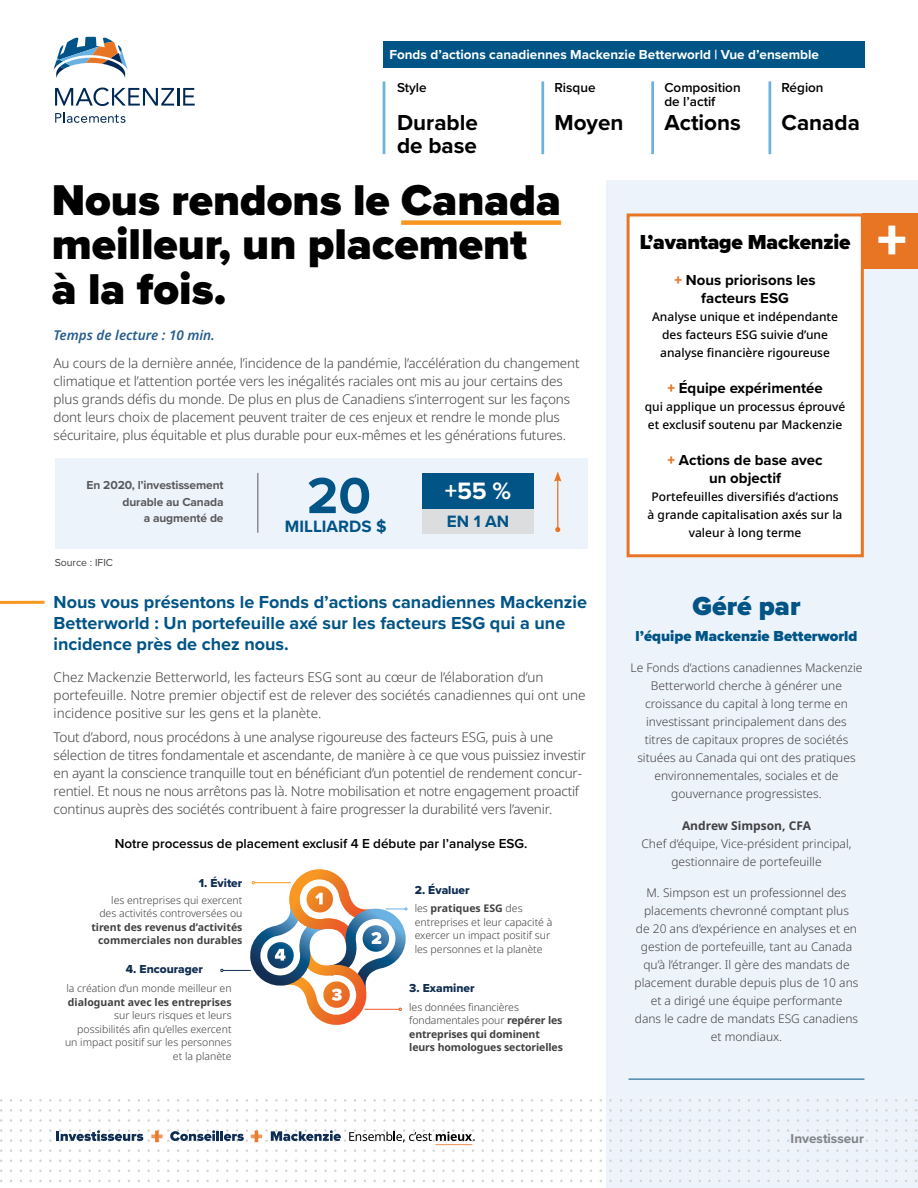
<style>
.page{position:relative;width:918px;height:1188px;background:#fff}
.page>*{position:absolute;margin:0;border:0;box-sizing:border-box;transform-origin:0 0}
.Graph1-blue{font:700 52.5px "Proxima Nova";color:#005486}
.t1{font:900 44.7px/44.2px "Proxima Nova";color:#000}
.H1-blue{font:900 27px "Proxima Nova";color:#005486}
.graph1-white{font:700 24.6px "Proxima Nova";color:#fff}
.answer{font:700 22.5px/22.5px "Proxima Nova";color:#000}
.H1-black{font:900 21px "Proxima Nova";letter-spacing:-.01em;color:#000}
.t2{font:700 18px/21px "Proxima Nova";color:#005486}
.Graph1-blue-2{font:700 17.1px "Proxima Nova";color:#005486}
.H2-black{font:700 15px/18px "Proxima Nova";color:#000;text-align:center}
.intro{font:900 15px "Proxima Nova";color:#005486}
.body{font:300 13.5px/18px "Noto Sans";letter-spacing:-.01em;color:#414042}
.fund_name-white{font:700 13.5px "Proxima Nova";color:#fff}
.Graph_title{font:600 13.5px "Proxima Nova";color:#000}
.category{font:600 13.5px/13.5px "Proxima Nova";color:#000}
.time_to_read{font:italic 600 13.5px "Noto Sans";color:#265e8e}
.t3{font:700 13.5px "Proxima Nova";color:#808285}
.body_light{font:300 12px/18px "Noto Sans";color:#414042;text-align:center}
.body-medium{font:500 12px/18px "Noto Sans";color:#000;text-align:center}
.graph1-grey{font:700 12px/16.5px "Proxima Nova";letter-spacing:-.01em;color:#58595b;text-align:right}
.graph2_header{font:12px "Proxima Nova Extrabld";color:#0f2d52}
.graph2-body{font:300 10.5px/13.5px "Noto Sans";color:#414042;text-align:right}
.graph2-body-2{font:700 10.5px/13.5px "Noto Sans";letter-spacing:-.01em;color:#414042}
.source{font:10.5px "Proxima Nova";color:#414042}
.s1{font-weight:700}
.s2{font-weight:300}
.s3{font-weight:900;color:#e87524}
</style>
<div class="page">
<div style="left:606px;top:180px;width:312px;height:1008px;background:#edf3fb"></div>
<div style="left:55px;top:458px;width:533px;height:91px;background:#edf3fb"></div>
<div style="left:627px;top:213px;width:237px;height:344px;background:#fff;border:3px solid #e87524"></div>
<div style="left:862px;top:213px;width:56px;height:56px;background:#e87524"></div>
<svg style="left:878px;top:226px;width:27px;height:28px"></svg>
<svg style="left:54px;top:37px;width:74px;height:41px"></svg>
<svg style="left:55px;top:88px;width:85px;height:18px"></svg>
<svg style="left:143px;top:88px;width:52px;height:18px"></svg>
<svg style="left:55px;top:112px;width:70px;height:11px"></svg>
<div style="left:383px;top:41px;width:481px;height:27px;background:#005486"></div>
<div style="left:401px;top:220px;width:160px;height:5px;background:#f8971f"></div>
<hr style="left:0;top:601px;width:45px;height:3px;background:#f8971f">
<hr style="left:257px;top:473px;width:1px;height:60px;background:#58595b">
<div style="left:423px;top:508px;width:111px;height:26px;background:#dcddde"></div>
<div style="left:423px;top:473px;width:111px;height:35px;background:#005486"></div>
<hr style="left:557px;top:479px;width:1px;height:51px;background:#e87524">
<svg style="left:555px;top:527px;width:5px;height:5px"></svg>
<svg style="left:554px;top:471px;width:7px;height:11px"></svg>
<svg style="left:220px;top:869px;width:142px;height:156px"></svg>
<svg style="left:315px;top:893px;width:93px;height:118px"></svg>
<hr style="left:629px;top:1079px;width:235px;height:1px;background:#005486">
<svg style="left:49px;top:1129px;width:81px;height:13px"></svg>
<svg style="left:132px;top:1129px;width:83px;height:13px"></svg>
<svg style="left:216px;top:1129px;width:82px;height:13px"></svg>
<svg style="left:299px;top:1129px;width:84px;height:13px"></svg>
<svg style="left:383px;top:1129px;width:92px;height:23px"></svg>
<hr style="left:383px;top:81px;width:2px;height:73px;background:#6ab2e2">
<hr style="left:651px;top:81px;width:3px;height:73px;background:#6ab2e2">
<hr style="left:541px;top:81px;width:3px;height:73px;background:#6ab2e2">
<hr style="left:769px;top:81px;width:2px;height:73px;background:#6ab2e2">
<p class="fund_name-white" style="left:389px;top:44px;width:431px">Fonds d’actions canadiennes Mackenzie Betterworld | Vue d’ensemble</p>
<p class="category" style="left:397px;top:81px;width:31px">Style</p>
<p class="answer" style="left:397px;top:111px;width:82px">Durable de base</p>
<p class="category" style="left:782px;top:81px;width:44px">Région</p>
<p class="answer" style="left:782px;top:111px;width:80px">Canada</p>
<p class="category" style="left:555px;top:81px;width:43px">Risque</p>
<p class="answer" style="left:555px;top:111px;width:71px">Moyen</p>
<p class="category" style="left:664px;top:81px;width:78px">Composition de l’actif</p>
<p class="answer" style="left:664px;top:111px;width:78px">Actions</p>
<h1 class="t1" style="left:52px;top:178px;width:511px">Nous rendons le Canada meilleur, un placement à la fois.</h1>
<p class="time_to_read" style="left:54px;top:326px;width:163px">Temps de lecture : 10 min.</p>
<p class="body" style="left:54px;top:354px;width:528px">Au cours de la dernière année, l’incidence de la pandémie, l’accélération du changement climatique et l’attention portée vers les inégalités raciales ont mis au jour certains des plus grands défis du monde. De plus en plus de Canadiens s’interrogent sur les façons dont leurs choix de placement peuvent traiter de ces enjeux et rendre le monde plus sécuritaire, plus équitable et plus durable pour eux-mêmes et les générations futures.</p>
<p class="graph1-grey" style="left:87px;top:477px;width:138px">En 2020, l’investissement durable au Canada<br>a augmenté de</p>
<p class="Graph1-blue" style="left:307px;top:456px;width:66px">20</p>
<p class="graph1-white" style="left:445px;top:472px;width:68px">+55 %</p>
<p class="Graph1-blue-2" style="left:447px;top:508px;width:64px">EN 1 AN</p>
<p class="Graph1-blue-2" style="left:285px;top:514px;width:103px">MILLIARDS $</p>
<p class="source" style="left:55px;top:555px;width:60px">Source : IFIC</p>
<h2 class="t2" style="left:54px;top:591px;width:535px">Nous vous présentons le Fonds d’actions canadiennes Mackenzie<br>Betterworld : Un portefeuille axé sur les facteurs ESG qui a une incidence près de chez nous.</h2>
<p class="body" style="left:54px;top:668px;width:533px">Chez Mackenzie Betterworld, les facteurs ESG sont au cœur de l’élaboration d’un portefeuille. Notre premier objectif est de relever des sociétés canadiennes qui ont une incidence positive sur les gens et la planète.</p>
<p class="body" style="left:54px;top:729px;width:534px">Tout d’abord, nous procédons à une analyse rigoureuse des facteurs ESG, puis à une sélection de titres fondamentale et ascendante, de manière à ce que vous puissiez investir en ayant la conscience tranquille tout en bénéficiant d’un potentiel de rendement concur&shy;rentiel. Et nous ne nous arrêtons pas là. Notre mobilisation et notre engagement proactif continus auprès des sociétés contribuent à faire progresser la durabilité vers l’avenir.</p>
<p class="Graph_title" style="left:115px;top:834px;width:414px">Notre processus de placement exclusif 4 E débute par l’analyse ESG.</p>
<p class="graph2_header" style="left:199px;top:874px;width:45px">1. Éviter</p>
<p class="graph2-body" style="left:91px;top:893px;width:153px">les entreprises qui exercent<br>des activités controversées ou <span class="s1">tirent des revenus d’activités commerciales non durables</span></p>
<p class="graph2_header" style="left:415px;top:881px;width:56px">2. Évaluer</p>
<p class="graph2-body" style="left:415px;top:902px;width:139px;text-align:left">les <span class="s1">pratiques ESG</span> des entreprises et leur capacité à exercer un impact positif sur les personnes et la planète</p>
<p class="graph2_header" style="left:409px;top:979px;width:67px">3. Examiner</p>
<p class="graph2-body-2" style="left:409px;top:1001px;width:155px"><span class="s2">les données financières fondamentales pour</span> repérer les entreprises qui dominent leurs homologues sectorielles</p>
<p class="graph2_header" style="left:126px;top:960px;width:79px">4. Encourager</p>
<p class="graph2-body" style="left:65px;top:982px;width:168px">la création d’un monde meilleur en <span class="s1">dialoguant avec les entreprises </span>sur leurs risques et leurs possibilités afin qu’elles exercent un impact positif sur les personnes et la planète</p>
<p class="H1-black" style="left:640px;top:226px;width:212px">L’avantage Mackenzie</p>
<p class="H2-black" style="left:675px;top:270px;width:143px"><span class="s3">+</span> Nous priorisons les facteurs ESG</p>
<p class="body-medium" style="left:652px;top:308px;width:187px">Analyse unique et indépendante des facteurs ESG suivie d’une analyse financière rigoureuse</p>
<p class="H2-black" style="left:667px;top:378px;width:157px"><span class="s3">+</span> Équipe expérimentée</p>
<p class="body-medium" style="left:645px;top:398px;width:202px;text-align:left">qui applique un processus éprouvé et exclusif soutenu par Mackenzie</p>
<p class="H2-black" style="left:668px;top:450px;width:157px"><span class="s3">+</span> Actions de base avec un objectif</p>
<p class="body-medium" style="left:648px;top:488px;width:196px">Portefeuilles diversifiés d’actions à grande capitalisation axés sur la valeur à long terme</p>
<p class="H1-blue" style="left:693px;top:586px;width:110px">Géré par</p>
<p class="intro" style="left:636px;top:625px;width:223px">l’équipe Mackenzie Betterworld</p>
<p class="body_light" style="left:631px;top:659px;width:233px">Le Fonds d’actions canadiennes Mackenzie Betterworld cherche à générer une croissance du capital à long terme en investissant principalement dans des<br>titres de capitaux propres de sociétés situées au Canada qui ont des pratiques environnementales, sociales et de gouvernance progressistes.</p>
<p class="body_light" style="left:641px;top:817px;width:212px"><span class="s1">Andrew Simpson, CFA<br></span>Chef d’équipe, Vice-président principal, gestionnaire de portefeuille</p>
<p class="body_light" style="left:635px;top:884px;width:225px">M. Simpson est un professionnel des placements chevronné comptant plus<br>de 20 ans d’expérience en analyses et en gestion de portefeuille, tant au Canada qu’à l’étranger. Il gère des mandats de placement durable depuis plus de 10 ans et a dirigé une équipe performante<br>dans le cadre de mandats ESG canadiens et mondiaux.</p>
<p class="t3" style="left:791px;top:1129px;width:75px">Investisseur</p>
</div>
